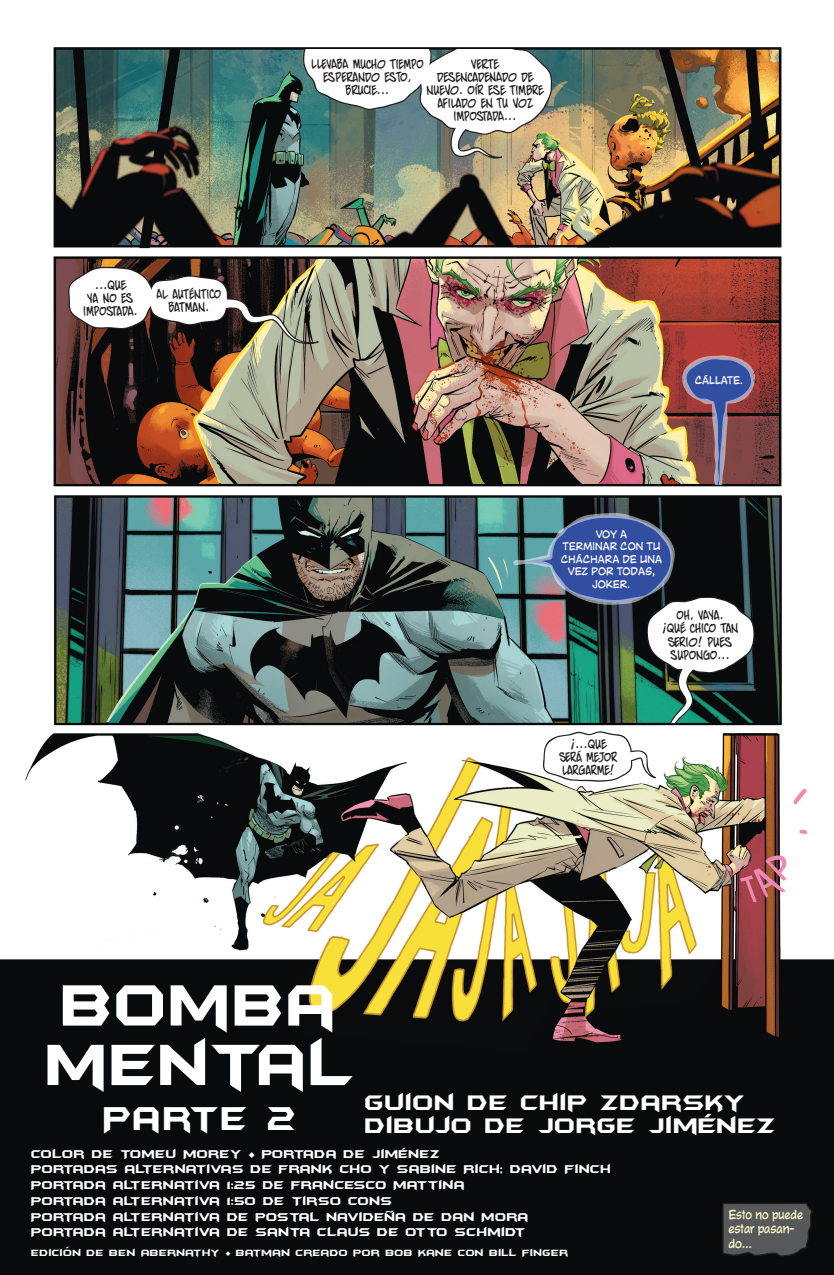
<style>
.page{position:relative;width:834px;height:1275px;background:#fff}
.page>*{position:absolute;margin:0;border:0;box-sizing:border-box;transform-origin:0 0}
.t1{font:68.25px "Batman Forever Alternate";letter-spacing:.025em;color:#fff;scale:.9 1}
.t2{font:38.5px "Batman Forever Alternate";letter-spacing:.055em;color:#fff;scale:.9 1}
.t3{font:24.5px "Batman Forever Alternate";letter-spacing:.025em;color:#fff}
.t4{font:13.12px/15.8px "Batman Forever Alternate";letter-spacing:.025em;color:#fff}
.t5{font:13.12px/13.1px "CC Moritat";color:#231f20;text-align:center}
.t6{font:12.25px/14.7px "CC Face Front";color:#fffac8}
.t7{font:10.5px "Batman Forever Alternate";letter-spacing:.025em;color:#fff}
.t8{font:10.5px/12.6px "CC Face Front";color:#fff;text-align:center}
.s1{font-family:"Arial";font-weight:900;font-size:9.97px}
.s2{font-family:"Arial";font-weight:900;font-size:8.05px}
</style>
<div class="page">
<img style="left:0;top:47px;width:833px;height:1228px">
<svg style="left:722px;top:1203px;width:90px;height:54px;background:#4d4d4f"></svg>
<svg style="left:513px;top:513px;width:242px;height:211px;background:#4f6872"></svg>
<svg style="left:540px;top:731px;width:115px;height:51px"></svg>
<svg style="left:66px;top:266px;width:252px;height:79px"></svg>
<svg style="left:682px;top:355px;width:72px;height:129px;background:#785a6d"></svg>
<svg style="left:303px;top:49px;width:249px;height:110px"></svg>
<p class="t5" style="left:95px;top:279px;width:33px">...QUE</p>
<p class="t5" style="left:83px;top:292px;width:56px">YA NO ES<br>IMPOSTADA.</p>
<p class="t5" style="left:156px;top:288px;width:66px">AL AUTÉNTICO<br>BATMAN.</p>
<p class="t5" style="left:311px;top:58px;width:114px">LLEVABA MUCHO TIEMPO<br>ESPERANDO ESTO,<br>BRUCIE...</p>
<p class="t5" style="left:471px;top:58px;width:29px">VERTE</p>
<p class="t5" style="left:426px;top:71px;width:118px">DESENCADENADO DE<br>NUEVO. OÍR ESE TIMBRE<br>AFILADO EN TU VOZ<br>IMPOSTADA...</p>
<p class="t8" style="left:694px;top:374px;width:50px">CÁLLATE.</p>
<p class="t8" style="left:595px;top:528px;width:33px">VOY A</p>
<p class="t8" style="left:560px;top:540px;width:103px">TERMINAR CON TU<br>CHÁCHARA DE UNA<br>VEZ POR TODAS,<br>JOKER.</p>
<p class="t5" style="left:570px;top:738px;width:37px">¡...QUE</p>
<p class="t5" style="left:559px;top:751px;width:59px;text-align:left">SERÁ MEJOR<br>LARGARME!</p>
<p class="t5" style="left:676px;top:609px;width:49px">OH, VAYA.</p>
<p class="t5" style="left:661px;top:623px;width:78px">¡QUÉ CHICO TAN<br>SERIO! PUES</p>
<p class="t5" style="left:670px;top:649px;width:61px">SUPONGO...</p>
<p class="t1" style="left:63px;top:971px;width:308px">BOMBA</p>
<p class="t1" style="left:47px;top:1031px;width:342px">MENTAL</p>
<p class="t2" style="left:104px;top:1099px;width:216px">PARTE 2</p>
<p class="t3" style="left:365px;top:1090px;width:381px">GUION DE CHIP ZDARSKY</p>
<p class="t3" style="left:365px;top:1113px;width:412px">DIBUJO DE JORGE JIMÉNEZ</p>
<p class="t4" style="left:32px;top:1145px;width:410px">COLOR DE TOMEU MOREY <span class="s1">♦</span> PORTADA DE JIMÉNEZ</p>
<p class="t4" style="left:32px;top:1161px;width:581px">PORTADAS ALTERNATIVAS DE FRANK CHO Y SABINE RICH; DAVID FINCH</p>
<p class="t4" style="left:32px;top:1177px;width:435px">PORTADA ALTERNATIVA 1:25 DE FRANCESCO MATTINA<br>PORTADA ALTERNATIVA 1:50 DE TIRSO CONS</p>
<p class="t4" style="left:32px;top:1208px;width:499px">PORTADA ALTERNATIVA DE POSTAL NAVIDEÑA DE DAN MORA</p>
<p class="t4" style="left:32px;top:1224px;width:496px">PORTADA ALTERNATIVA DE SANTA CLAUS DE OTTO SCHMIDT</p>
<p class="t7" style="left:32px;top:1247px;width:538px">EDICION DE BEN ABERNATHY <span class="s2">♦</span> BATMAN CREADO POR BOB KANE CON BILL FINGER</p>
<p class="t6" style="left:728px;top:1207px;width:76px">Esto no puede estar pasan&shy;do...</p>
<p class="t7" style="left:66px;top:1247px;width:6px">´</p>
</div>
